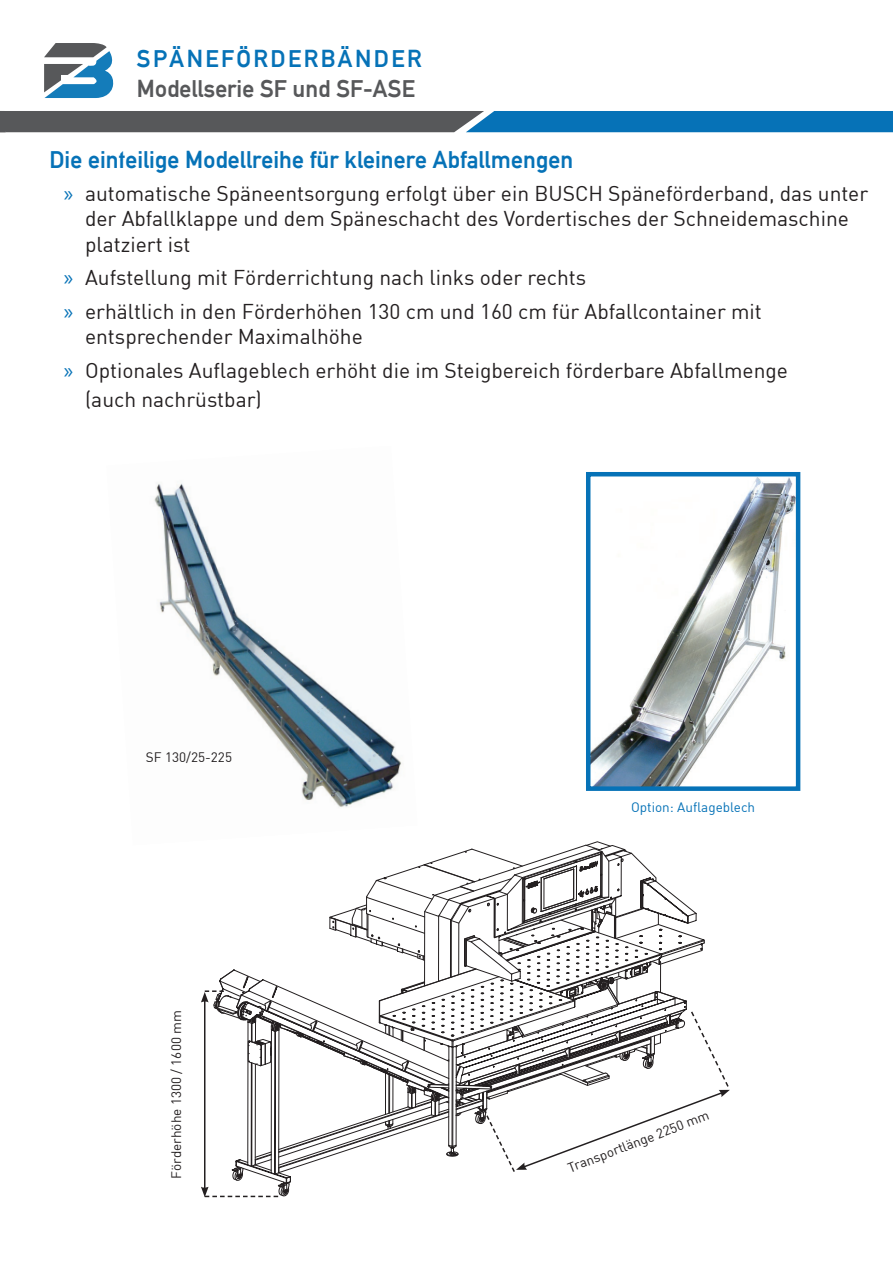
<style>
.page{position:relative;width:893px;height:1263px;background:#fff}
.page>*{position:absolute;margin:0;border:0;box-sizing:border-box;transform-origin:0 0}
.t1{font:500 47.7px "Handel Gothic";color:#147cba}
.t2{font:24px "Alte DIN1451 Mittelschriftgepraegt";color:#0672b7}
.t3{font:24px "Alte DIN1451 Mittelschriftgepraegt";color:#57585a}
.t4{font:24px "Alte DIN1451 Mittelschriftgepraegt";letter-spacing:.1em;color:#0672b7}
.t5{font:21px/25.2px "DIN";color:#231f20}
.t6{font:13.5px "DIN";color:#231f20}
.t7{font:13.5px "DIN";color:#0672b7}
.s1{font-family:"Myriad Pro";font-size:22.5px;color:#0672b7}
</style>
<div class="page">
<svg style="left:44px;top:43px;width:70px;height:55px"></svg>
<svg style="left:0;top:111px;width:893px;height:21px;background:#336687"></svg>
<img style="left:154px;top:483px;width:248px;height:324px">
<img style="left:591px;top:477px;width:204px;height:309px">
<div style="left:586px;top:472px;width:214px;height:319px;border:4px solid #0672b7"></div>
<svg style="left:201px;top:841px;width:529px;height:356px"></svg>
<p class="t4" style="left:137px;top:44px;width:286px">SPÄNEFÖRDERBÄNDER</p>
<p class="t3" style="left:137px;top:74px;width:280px">Modellserie SF und SF-ASE</p>
<h1 class="t1" style="left:132px;top:43px;width:176px">BUSCH</h1>
<p class="t2" style="left:50px;top:145px;width:525px">Die einteilige Modellreihe für kleinere Abfallmengen</p>
<p class="t5" style="left:85px;top:181px;width:785px;text-indent:-21px"><span class="s1">»</span> automatische Späneentsorgung erfolgt über ein BUSCH Späneförderband, das unter der Abfallklappe und dem Späneschacht des Vordertisches der Schneidemaschine platziert ist</p>
<p class="t5" style="left:64px;top:260px;width:700px;line-height:33.8px"><span class="s1">»</span> Aufstellung mit Förderrichtung nach links oder rechts<br><span class="s1">»</span> erhältlich in den Förderhöhen 130 cm und 160 cm für Abfallcontainer mit</p>
<p class="t5" style="left:64px;top:319px;width:726px;line-height:33.8px;text-indent:21px">entsprechender Maximalhöhe<br><span class="s1">»</span> Optionales Auflageblech erhöht die im Steigbereich förderbare Abfallmenge</p>
<p class="t5" style="left:85px;top:386px;width:178px">(auch nachrüstbar)</p>
<p class="t6" style="left:146px;top:748px;width:88px">SF 130/25-225</p>
<p class="t6" style="left:168px;top:1178px;width:170px;rotate:-90deg">Förderhöhe 1300 / 1600 mm</p>
<p class="t7" style="left:631px;top:798px;width:126px">Option: Auflageblech</p>
<p class="t6" style="left:565px;top:1160px;width:152px;rotate:-21deg">Transportlänge 2250 mm</p>
</div>
